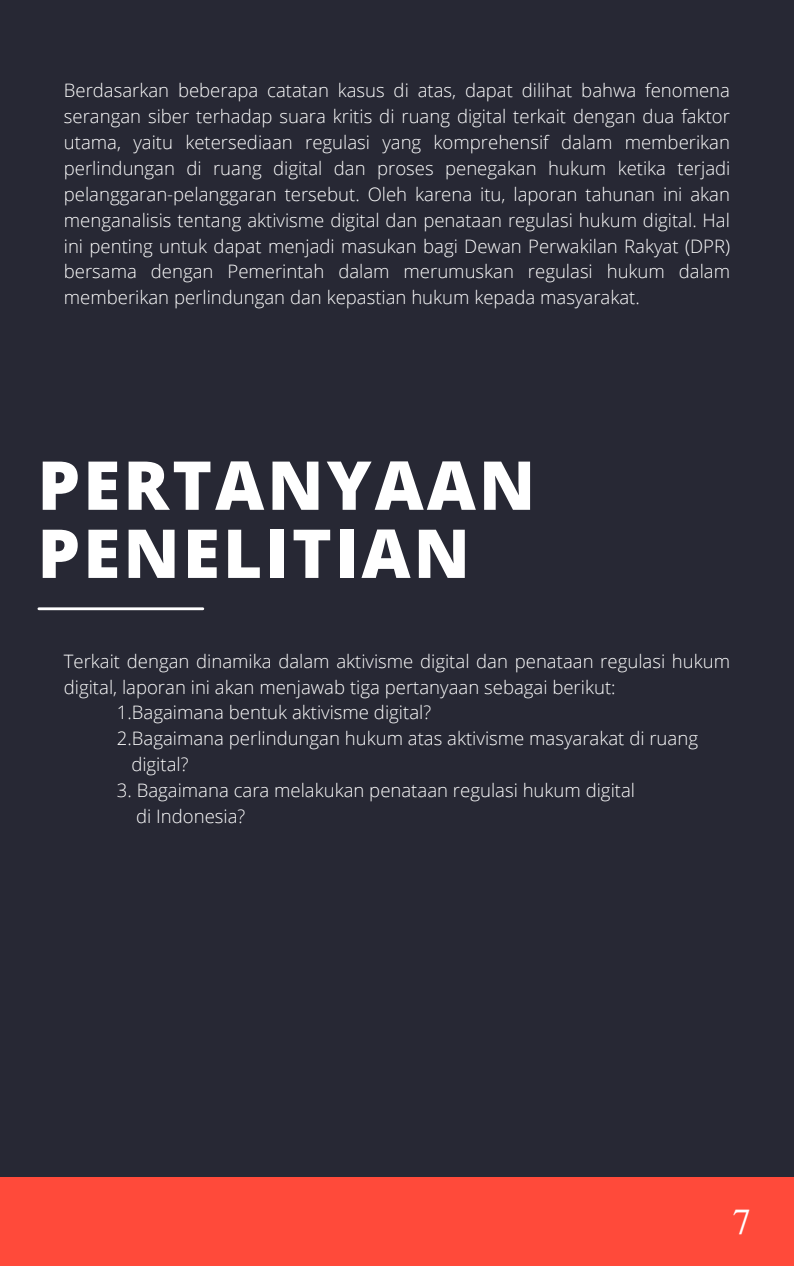
<style>
.page{position:relative;width:794px;height:1266px;background:#fff}
.page>*{position:absolute;margin:0;border:0;box-sizing:border-box;transform-origin:0 0}
.t1{font:800 67.5px/68.1px "Open Sans";letter-spacing:.045em;color:#fff}
.t2{font:36.75px "Te X Gyre Termes";color:#fff}
.t3{font:300 18.52px/25.9px "Open Sans";color:#fff;text-align:justify}
</style>
<div class="page">
<div style="left:0;top:0;width:793px;height:1266px;background:#272834"></div>
<div style="left:0;top:1178px;width:793px;height:88px;background:#ff4a3a"></div>
<hr style="left:39px;top:607px;width:164px;height:3px;background:#fff">
<p class="t3" style="left:64px;top:77px;width:667px">Berdasarkan beberapa catatan kasus di atas, dapat dilihat bahwa fenomena serangan siber terhadap suara kritis di ruang digital terkait dengan dua faktor utama, yaitu ketersediaan regulasi yang komprehensif dalam memberikan perlindungan di ruang digital dan proses penegakan hukum ketika terjadi pelanggaran-pelanggaran tersebut. Oleh karena itu, laporan tahunan ini akan menganalisis tentang aktivisme digital dan penataan regulasi hukum digital. Hal ini penting untuk dapat menjadi masukan bagi Dewan Perwakilan Rakyat (DPR) bersama dengan Pemerintah dalam merumuskan regulasi hukum dalam memberikan perlindungan dan kepastian hukum kepada masyarakat.</p>
<h1 class="t1" style="left:37px;top:449px;width:499px">PERTANYAAN<br>PENELITIAN</h1>
<p class="t3" style="left:64px;top:647px;width:667px">Terkait dengan dinamika dalam aktivisme digital dan penataan regulasi hukum</p>
<p class="t3" style="left:64px;top:673px;width:553px">digital, laporan ini akan menjawab tiga pertanyaan sebagai berikut:</p>
<p class="t3" style="left:117px;top:699px;width:315px">1.Bagaimana bentuk aktivisme digital?</p>
<p class="t3" style="left:117px;top:725px;width:582px">2.Bagaimana perlindungan hukum atas aktivisme masyarakat di ruang</p>
<p class="t3" style="left:131px;top:751px;width:59px">digital?</p>
<p class="t3" style="left:136px;top:777px;width:500px;text-indent:-19px">3. Bagaimana cara melakukan penataan regulasi hukum digital di Indonesia?</p>
<h2 class="t2" style="left:732px;top:1195px;width:20px">7</h2>
</div>
